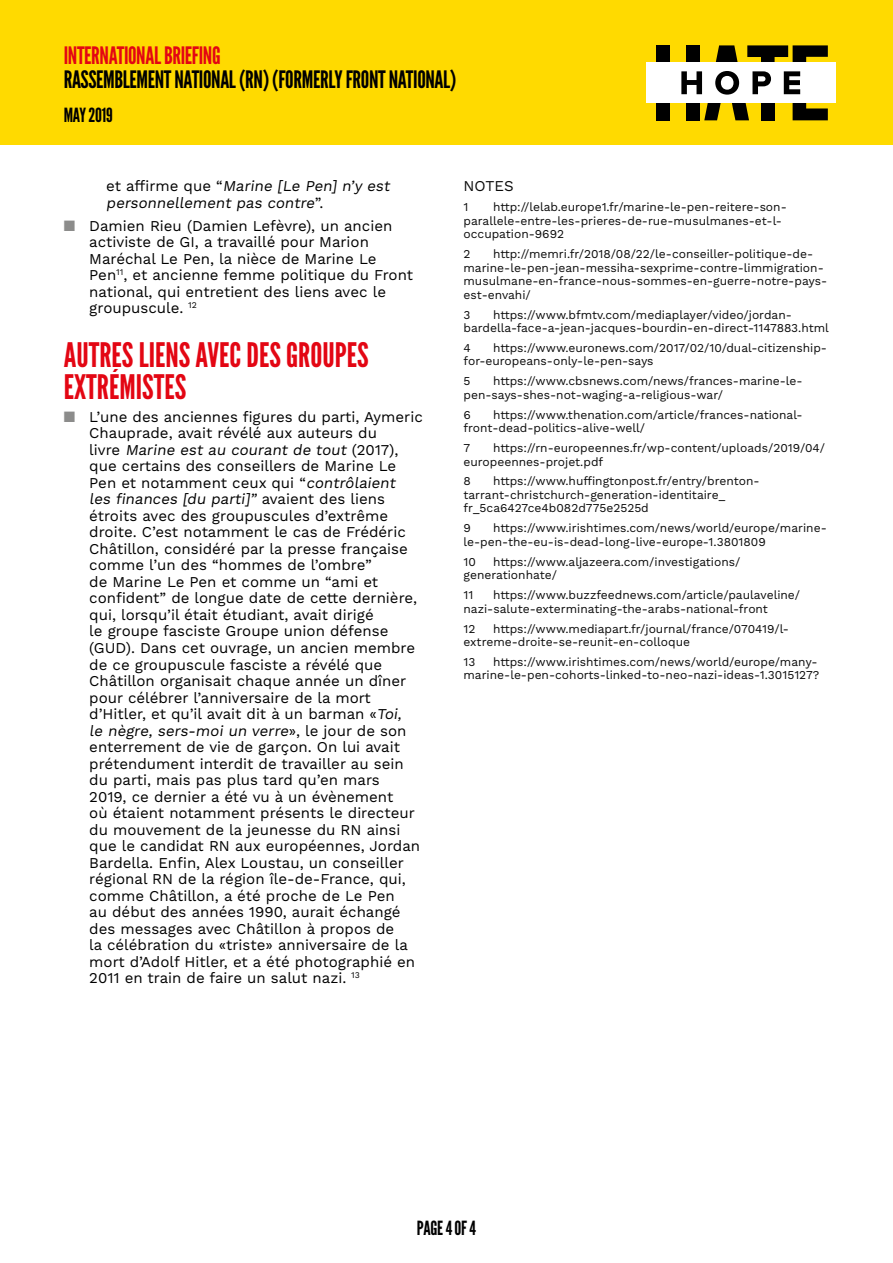
<style>
.page{position:relative;width:893px;height:1263px;background:#fff}
.page>*{position:absolute;margin:0;border:0;box-sizing:border-box;transform-origin:0 0}
.t1{font:33.75px/32.2px "League Gothic";color:#e30613}
.t2{font:24px "League Gothic";letter-spacing:-.015em;color:#000}
.t3{font:24px "League Gothic";letter-spacing:-.015em;color:#e30613}
.t4{font:19.5px "League Gothic";letter-spacing:-.015em;color:#000}
.t5{font:15px/16.5px "Work Sans";color:#000}
.t6{font:15px "Work Sans";color:#0a0a0a}
.t7{font:12px/13.5px "Work Sans";color:#0a0a0a}
.s1{color:#8c8c8b}
</style>
<div class="page">
<div style="left:0;top:0;width:893px;height:145px;background:#ffda00"></div>
<div style="left:686px;top:45px;width:13px;height:18px;background:#000"></div>
<div style="left:656px;top:103px;width:14px;height:17px;background:#000"></div>
<div style="left:656px;top:45px;width:14px;height:18px;background:#000"></div>
<svg style="left:704px;top:103px;width:17px;height:17px"></svg>
<div style="left:686px;top:103px;width:13px;height:17px;background:#000"></div>
<svg style="left:732px;top:103px;width:17px;height:17px"></svg>
<svg style="left:716px;top:45px;width:22px;height:18px"></svg>
<div style="left:761px;top:103px;width:14px;height:17px;background:#000"></div>
<svg style="left:747px;top:45px;width:81px;height:18px"></svg>
<svg style="left:793px;top:103px;width:35px;height:17px"></svg>
<div style="left:646px;top:63px;width:190px;height:40px;background:#fff"></div>
<svg style="left:681px;top:71px;width:21px;height:23px"></svg>
<svg style="left:715px;top:71px;width:24px;height:24px"></svg>
<svg style="left:752px;top:71px;width:19px;height:23px"></svg>
<svg style="left:784px;top:71px;width:16px;height:23px"></svg>
<h2 class="t3" style="left:64px;top:42px;width:158px">INTERNATIONAL BRIEFING</h2>
<h2 class="t2" style="left:64px;top:66px;width:394px">RASSEMBLEMENT NATIONAL (RN) (FORMERLY FRONT NATIONAL)</h2>
<h3 class="t4" style="left:64px;top:104px;width:50px">MAY 2019</h3>
<p class="t5" style="left:106px;top:179px;width:288px">et affi r m e q u e “ Marine [Le Pen] n’y est personnellement pas contre”.</p>
<p class="t5" style="left:89px;top:218px;width:325px;text-indent:-26px"><span class="s1">■</span> Damien Rieu (Damien Lefèvre), un ancien activiste de GI, a travaillé pour Marion Maréchal Le Pen, la nièce de Marine Le Pen<sup>11</sup>, et ancienne femme politique du Front national, qui entretient des liens avec le groupuscule. <sup>12</sup></p>
<h1 class="t1" style="left:64px;top:339px;width:306px">AUTRES LIENS AVEC DES GROUPES<br>EXTRÉMISTES</h1>
<p class="t5" style="left:89px;top:409px;width:335px;text-indent:-26px"><span class="s1">■</span> L’une des anciennes figures du parti, Aymeric Chauprade, avait révélé aux auteurs du<br>liv re Marine est au courant de tout (2 0 1 7) , que certains des conseillers de Marine Le Pen et notamment ceux qui “contrôlaient les finances [du parti]” avai e n t d e s li e n s étroits avec des groupuscules d’extrême droite. C’est notamment le cas de Frédéric Châtillon, considéré par la presse française comme l’un des “hommes de l’ombre”<br>de Marine Le Pen et comme un “ami et confident” de longue date de cette dernière, qui, lorsqu’il était étudiant, avait dirigé<br>le groupe fasciste Groupe union défense (GUD). Dans cet ouvrage, un ancien membre de ce groupuscule fasciste a révélé que Châtillon organisait chaque année un dîner pour célébrer l’anniversaire de la mort d’Hitler, et qu’il avait dit à un barman «Toi, le nègre, sers-moi un verre» , le j o u r d e s o n enterrement de vie de garçon. On lui avait prétendument interdit de travailler au sein du parti, mais pas plus tard qu’en mars<br>2019, ce dernier a été vu à un évènement<br>où étaient notamment présents le directeur du mouvement de la jeunesse du RN ainsi que le candidat RN aux européennes, Jordan Bardella. Enfin, Alex Loustau, un conseiller régional RN de la région île-de-France, qui, comme Châtillon, a été proche de Le Pen<br>au début des années 1990, aurait échangé des messages avec Châtillon à propos de<br>la célébration du «triste» anniversaire de la mort d’Adolf Hitler, et a été photographié en 2011 en train de faire un salut nazi. <sup>13</sup></p>
<p class="t6" style="left:463px;top:177px;width:52px">NOTES</p>
<p class="t7" style="left:463px;top:201px;width:6px">1</p>
<p class="t7" style="left:463px;top:201px;width:325px;text-indent:30px">http://lelab.europe1.fr/marine-le-pen-reitere-son&shy;parallele-entre-les-prieres-de-rue-musulmanes-et-l&shy;occupation-9692</p>
<p class="t7" style="left:463px;top:248px;width:8px">2</p>
<p class="t7" style="left:463px;top:248px;width:365px;text-indent:30px">http://memri.fr/2018/08/22/le-conseiller-politique-de&shy;marine-le-pen-jean-messiha-sexprime-contre-limmigration&shy;musulmane-en-france-nous-sommes-en-guerre-notre-pays&shy;est-envahi/</p>
<p class="t7" style="left:463px;top:308px;width:8px">3</p>
<p class="t7" style="left:463px;top:308px;width:367px;text-indent:30px">https://www.bfmtv.com/mediaplayer/video/jordan&shy;bardella-face-a-jean-jacques-bourdin-en-direct-1147883.html</p>
<p class="t7" style="left:463px;top:342px;width:9px">4</p>
<p class="t7" style="left:463px;top:342px;width:365px;text-indent:30px">https://www.euronews.com/2017/02/10/dual-citizenship&shy;for-europeans-only-le-pen-says</p>
<p class="t7" style="left:463px;top:375px;width:8px">5</p>
<p class="t7" style="left:463px;top:375px;width:341px;text-indent:30px">https://www.cbsnews.com/news/frances-marine-le&shy;pen-says-shes-not-waging-a-religious-war/</p>
<p class="t7" style="left:463px;top:408px;width:9px">6</p>
<p class="t7" style="left:463px;top:408px;width:341px;text-indent:30px">https://www.thenation.com/article/frances-national&shy;front-dead-politics-alive-well/</p>
<p class="t7" style="left:463px;top:442px;width:8px">7</p>
<p class="t7" style="left:463px;top:442px;width:363px;text-indent:30px">https://rn-europeennes.fr/wp-content/uploads/2019/04/ europeennes-projet.pdf</p>
<p class="t7" style="left:463px;top:475px;width:9px">8</p>
<p class="t7" style="left:463px;top:475px;width:298px;text-indent:30px">https://www.huffingtonpost.fr/entry/brenton&shy;tarrant-christchurch-generation-identitaire_ fr_5ca6427ce4b082d775e2525d</p>
<p class="t7" style="left:463px;top:522px;width:9px">9</p>
<p class="t7" style="left:463px;top:522px;width:365px;text-indent:30px">https://www.irishtimes.com/news/world/europe/marine&shy;le-pen-the-eu-is-dead-long-live-europe-1.3801809</p>
<p class="t7" style="left:463px;top:555px;width:14px">10</p>
<p class="t7" style="left:463px;top:555px;width:278px;text-indent:30px">https://www.aljazeera.com/investigations/ generationhate/</p>
<p class="t7" style="left:463px;top:589px;width:11px">11</p>
<p class="t7" style="left:463px;top:589px;width:338px;text-indent:30px">https://www.buzzfeednews.com/article/paulaveline/ nazi-salute-exterminating-the-arabs-national-front</p>
<p class="t7" style="left:463px;top:622px;width:13px">12</p>
<p class="t7" style="left:463px;top:622px;width:327px;text-indent:30px">https://www.mediapart.fr/journal/france/070419/l&shy;extreme-droite-se-reunit-en-colloque</p>
<p class="t7" style="left:463px;top:656px;width:13px">13</p>
<p class="t7" style="left:463px;top:656px;width:357px;text-align:right">https://www.irishtimes.com/news/world/europe/many&shy;marine-le-pen-cohorts-linked-to-neo-nazi-ideas-1.3015127?</p>
<h3 class="t4" style="left:417px;top:1216px;width:61px">PAGE 4 OF 4</h3>
</div>
